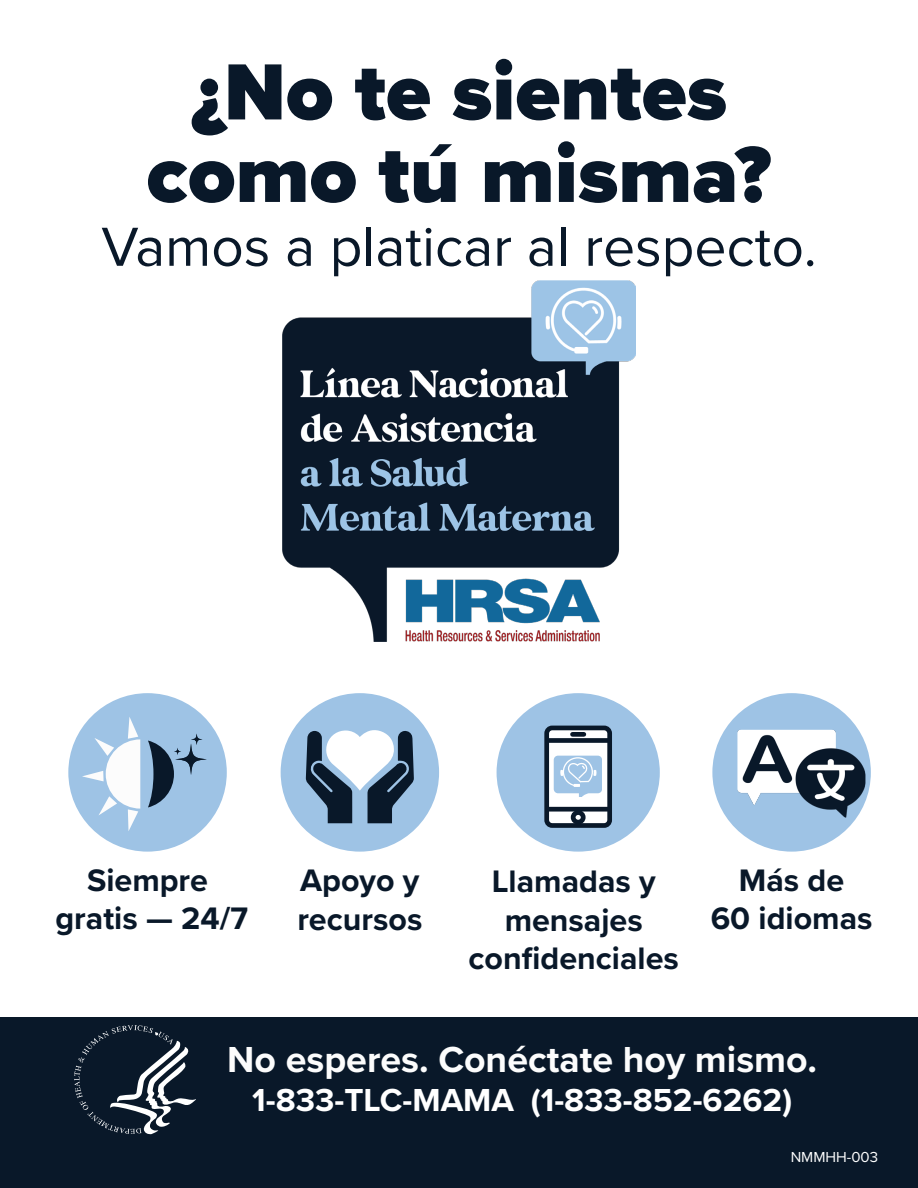
<style>
.page{position:relative;width:918px;height:1188px;background:#fff}
.page>*{position:absolute;margin:0;border:0;box-sizing:border-box;transform-origin:0 0}
.t1{font:900 82.5px/82.5px "Proxima Nova";color:#091829;text-align:center}
.t2{font:57px "Proxima Nova";color:#091829}
.t3{font:700 37.5px "Proxima Nova";color:#fcfcfc}
.t4{font:700 33px "Proxima Nova";color:#fff}
.t5{font:700 32.25px/38.7px "Proxima Nova";color:#091829;text-align:center}
.t6{font:15px "Proxima Nova";color:#fff}
</style>
<div class="page">
<div style="left:0;top:1017px;width:918px;height:171px;background:#091829"></div>
<img style="left:283px;top:280px;width:352px;height:362px">
<div style="left:68px;top:693px;width:159px;height:159px;background:#9ec3e5;border-radius:50%"></div>
<svg style="left:82px;top:717px;width:58px;height:114px"></svg>
<svg style="left:148px;top:734px;width:59px;height:73px"></svg>
<div style="left:281px;top:693px;width:158px;height:159px;background:#9ec3e5;border-radius:50%"></div>
<svg style="left:306px;top:730px;width:108px;height:93px"></svg>
<div style="left:497px;top:693px;width:163px;height:159px;background:#9ec3e5;border-radius:50%"></div>
<div style="left:547px;top:728px;width:63px;height:97px;background:#fff;border-radius:5px"></div>
<div style="left:544px;top:726px;width:68px;height:102px;border:5px solid #091829;border-radius:5px"></div>
<div style="left:546px;top:738px;width:64px;height:5px;background:#091829"></div>
<div style="left:546px;top:807px;width:64px;height:5px;background:#091829"></div>
<div style="left:571px;top:810px;width:15px;height:15px;border:5px solid #091829;border-radius:50%"></div>
<div style="left:573px;top:732px;width:11px;height:5px;background:#091829"></div>
<svg style="left:554px;top:756px;width:48px;height:41px;background:#b1cfea"></svg>
<div style="left:712px;top:693px;width:159px;height:159px;background:#9ec3e5;border-radius:50%"></div>
<img style="left:737px;top:730px;width:128px;height:88px">
<svg style="left:74px;top:1025px;width:122px;height:109px"></svg>
<h1 class="t1" style="left:147px;top:50px;width:626px">¿No te sientes como tú misma?</h1>
<h1 class="t2" style="left:101px;top:204px;width:717px">Vamos a platicar al respecto.</h1>
<p class="t5" style="left:55px;top:861px;width:194px;line-height:37.5px">Siempre gratis — 24/7</p>
<p class="t5" style="left:297px;top:860px;width:127px;text-align:left">Apoyo y recursos</p>
<p class="t5" style="left:469px;top:861px;width:212px">Llamadas y mensajes confidenciales</p>
<p class="t5" style="left:711px;top:860px;width:163px">Más de<br>60 idiomas</p>
<p class="t3" style="left:227px;top:1032px;width:591px">No esperes. Conéctate hoy mismo.</p>
<p class="t4" style="left:252px;top:1076px;width:541px">1-833-TLC-MAMA (1-833-852-6262)</p>
<p class="t6" style="left:791px;top:1146px;width:89px">NMMHH-003</p>
</div>
